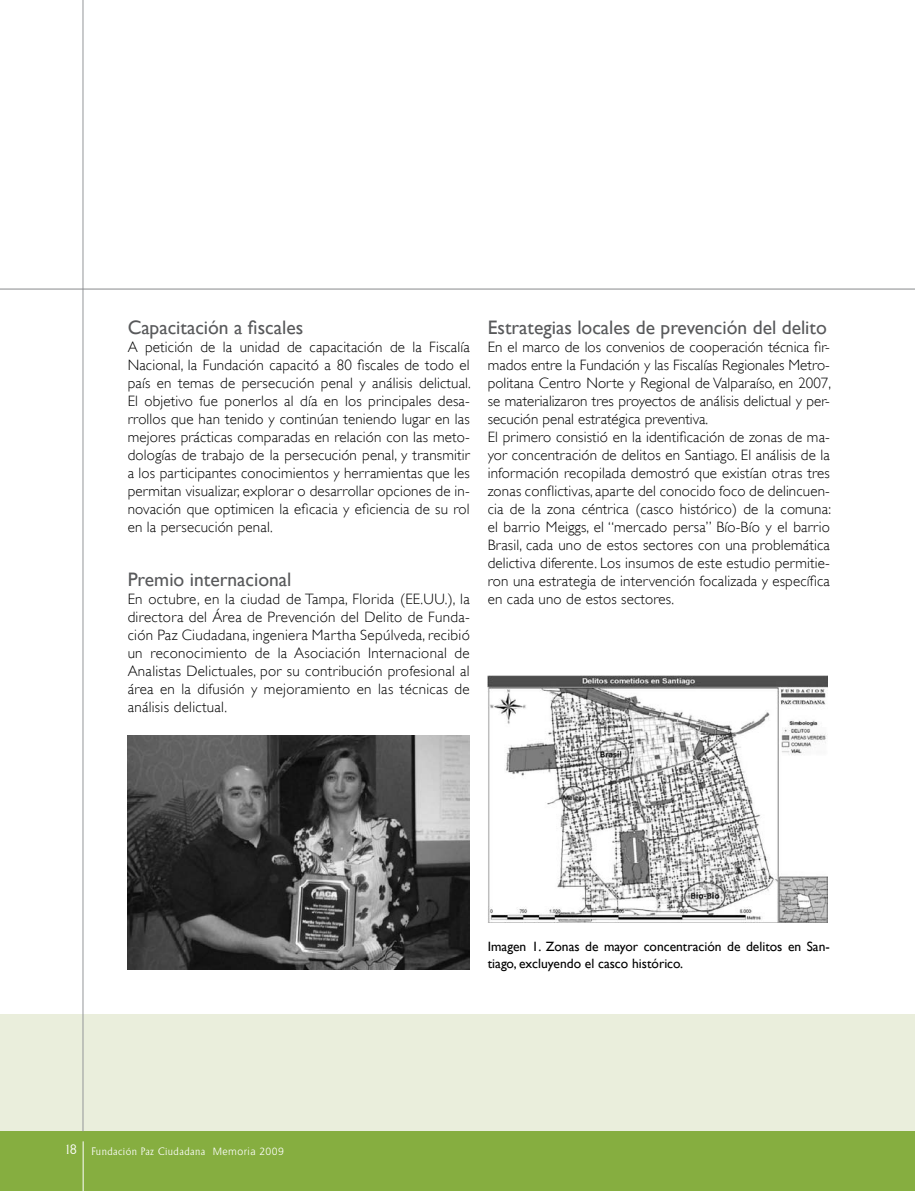
<style>
.page{position:relative;width:915px;height:1191px;background:#fff}
.page>*{position:absolute;margin:0;border:0;box-sizing:border-box;transform-origin:0 0}
.t1{font:19.5px "Gill Sans";color:#58595b}
.t2{font:300 15px/18px "Gill Sans";letter-spacing:.01em;color:#000;text-align:justify}
.t3{font:13.5px/16.2px "Gill Sans";color:#000}
.t4{font:300 13.5px "Adelon";color:#fff}
.t5{font:300 10.5px "Adelon";letter-spacing:.04em;color:#fff}
.s1{font-family:"Frutiger LT Std"}
</style>
<div class="page">
<div style="left:0;top:1131px;width:914px;height:60px;background:#86ae40"></div>
<hr style="left:83px;top:1141px;width:1px;height:50px;background:#fff">
<hr style="left:914px;top:1131px;width:1px;height:60px;background:#86ae40">
<div style="left:0;top:1014px;width:914px;height:117px;background:#eaeedc"></div>
<img style="left:128px;top:735px;width:341px;height:234px">
<img style="left:487px;top:675px;width:340px;height:247px">
<hr style="left:83px;top:0;width:1px;height:1131px;background:#939598">
<hr style="left:0;top:289px;width:914px;height:1px;background:#88898c">
<h1 class="t1" style="left:128px;top:316px;width:177px">Capacitación a fiscales</h1>
<p class="t2" style="left:128px;top:338px;width:344px">A petición de la unidad de capacitación de la Fiscalía Nacional, la Fundación capacitó a 80 fiscales de todo el país en temas de persecución penal y análisis delictual.<br>El objetivo fue ponerlos al día en los principales desa&shy;rrollos que han tenido y continúan teniendo lugar en las mejores prácticas comparadas en relación con las meto&shy;dologías de trabajo de la persecución penal, y transmitir a los participantes conocimientos y herramientas que les permitan visualizar, explorar o desarrollar opciones de in&shy;novación que optimicen la eficacia y eficiencia de su rol en la persecución penal.</p>
<h1 class="t1" style="left:128px;top:567px;width:165px">Premio internacional</h1>
<p class="t2" style="left:128px;top:589px;width:343px">En octubre, en la ciudad de Tampa, Florida (EE.UU.), la directora del Área de Prevención del Delito de Funda&shy;ción Paz Ciudadana, ingeniera Martha Sepúlveda, recibió un reconocimiento de la Asociación Internacional de Analistas Delictuales, por su contribución profesional al área en la difusión y mejoramiento en las técnicas de análisis delictual.</p>
<h1 class="t1" style="left:487px;top:316px;width:340px">Estrategias locales de prevención del delito</h1>
<p class="t2" style="left:487px;top:338px;width:344px;text-align:left">En el marco de los convenios de cooperación técnica fir&shy;mados entre la Fundación y las Fiscalías Regionales Metro&shy;politana Centro Norte y Regional de Valparaíso, en 2007, se materializaron tres proyectos de análisis delictual y per&shy;secución penal estratégica preventiva.<br>El primero consistió en la identificación de zonas de ma&shy;yor concentración de delitos en Santiago. El análisis de la información recopilada demostró que existían otras tres zonas conflictivas, aparte del conocido foco de delincuen&shy;cia de la zona céntrica (casco histórico) de la comuna: el barrio Meiggs, el “mercado persa” Bío-Bío y el barrio Brasil, cada uno de estos sectores con una problemática delictiva diferente. Los insumos de este estudio permitie&shy;ron una estrategia de intervención focalizada y específica en cada uno de estos sectores.</p>
<p class="t4" style="left:64px;top:1141px;width:7px">18</p>
<p class="t5" style="left:92px;top:1145px;width:194px">Fundación Paz Ciudadana <span class="s1">Memoria 2009</span></p>
<p class="t3" style="left:487px;top:938px;width:343px">Imagen 1. Zonas de mayor concentración de delitos en San&shy;tiago, excluyendo el casco histórico.</p>
</div>
